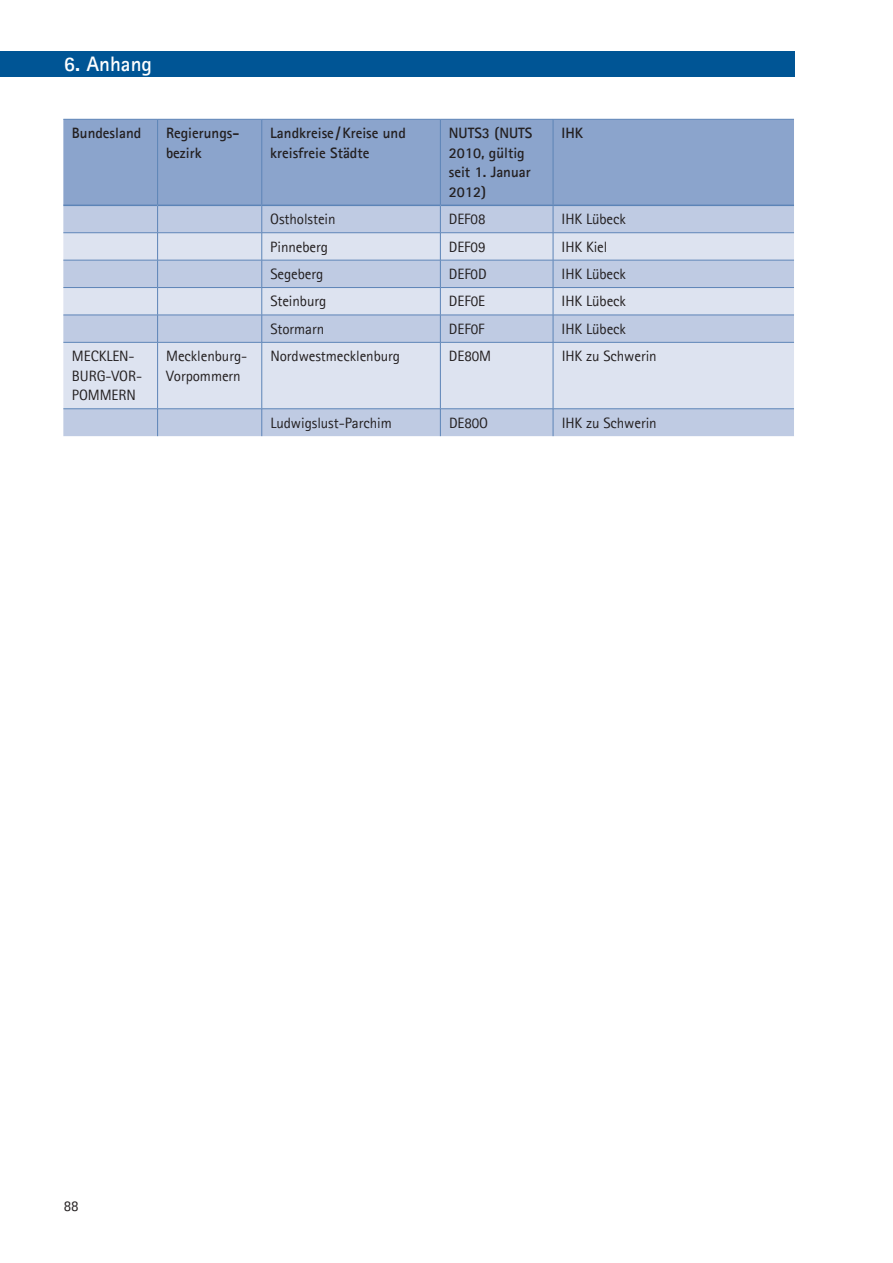
<style>
.page{position:relative;width:893px;height:1263px;background:#fff}
.page>*{position:absolute;margin:0;border:0;box-sizing:border-box;transform-origin:0 0}
.t1{font:700 21px "Agfa Rotis Sans Serif";color:#fff}
.t2{font:15px/19.5px "Agfa Rotis Sans Serif";letter-spacing:-.005em;color:#231f20}
.t3{font:700 15px/19.5px "Agfa Rotis Sans Serif";color:#231f20}
</style>
<div class="page">
<div style="left:0;top:51px;width:795px;height:26px;background:#005595"></div>
<div style="left:63px;top:120px;width:731px;height:85px;background:#8ba4cc"></div>
<div style="left:63px;top:206px;width:731px;height:230px;background:#bfcbe3"></div>
<svg style="left:63px;top:233px;width:731px;height:175px;background:#d2daeb"></svg>
<hr style="left:63px;top:119px;width:95px;height:1px;background:#5c84b7">
<hr style="left:158px;top:119px;width:104px;height:1px;background:#5c84b7">
<hr style="left:157px;top:120px;width:1px;height:85px;background:#5c84b7">
<hr style="left:262px;top:119px;width:178px;height:1px;background:#5c84b7">
<hr style="left:262px;top:120px;width:1px;height:85px;background:#5c84b7">
<hr style="left:440px;top:119px;width:113px;height:1px;background:#5c84b7">
<hr style="left:440px;top:120px;width:1px;height:85px;background:#5c84b7">
<hr style="left:553px;top:119px;width:241px;height:1px;background:#5c84b7">
<hr style="left:553px;top:120px;width:1px;height:85px;background:#5c84b7">
<hr style="left:63px;top:232px;width:95px;height:1px;background:#5c84b7">
<hr style="left:158px;top:232px;width:104px;height:1px;background:#5c84b7">
<hr style="left:262px;top:232px;width:178px;height:1px;background:#5c84b7">
<hr style="left:440px;top:232px;width:113px;height:1px;background:#5c84b7">
<hr style="left:553px;top:232px;width:241px;height:1px;background:#5c84b7">
<hr style="left:63px;top:260px;width:95px;height:1px;background:#5c84b7">
<hr style="left:158px;top:260px;width:104px;height:1px;background:#5c84b7">
<hr style="left:262px;top:260px;width:178px;height:1px;background:#5c84b7">
<hr style="left:440px;top:260px;width:113px;height:1px;background:#5c84b7">
<hr style="left:553px;top:260px;width:241px;height:1px;background:#5c84b7">
<hr style="left:63px;top:287px;width:95px;height:1px;background:#5c84b7">
<hr style="left:158px;top:287px;width:104px;height:1px;background:#5c84b7">
<hr style="left:262px;top:287px;width:178px;height:1px;background:#5c84b7">
<hr style="left:440px;top:287px;width:113px;height:1px;background:#5c84b7">
<hr style="left:553px;top:287px;width:241px;height:1px;background:#5c84b7">
<hr style="left:63px;top:315px;width:95px;height:1px;background:#5c84b7">
<hr style="left:158px;top:315px;width:104px;height:1px;background:#5c84b7">
<svg style="left:157px;top:206px;width:1px;height:136px"></svg>
<hr style="left:262px;top:315px;width:178px;height:1px;background:#5c84b7">
<svg style="left:262px;top:206px;width:1px;height:136px"></svg>
<hr style="left:440px;top:315px;width:113px;height:1px;background:#5c84b7">
<svg style="left:440px;top:206px;width:1px;height:136px"></svg>
<hr style="left:553px;top:315px;width:241px;height:1px;background:#5c84b7">
<svg style="left:553px;top:206px;width:1px;height:136px"></svg>
<hr style="left:157px;top:342px;width:1px;height:66px;background:#5c84b7">
<hr style="left:262px;top:342px;width:1px;height:66px;background:#5c84b7">
<hr style="left:440px;top:342px;width:1px;height:66px;background:#5c84b7">
<hr style="left:553px;top:342px;width:1px;height:66px;background:#5c84b7">
<hr style="left:63px;top:408px;width:95px;height:1px;background:#5c84b7">
<hr style="left:158px;top:408px;width:104px;height:1px;background:#5c84b7">
<svg style="left:157px;top:409px;width:1px;height:27px"></svg>
<hr style="left:262px;top:408px;width:178px;height:1px;background:#5c84b7">
<svg style="left:262px;top:409px;width:1px;height:27px"></svg>
<hr style="left:440px;top:408px;width:113px;height:1px;background:#5c84b7">
<svg style="left:440px;top:409px;width:1px;height:27px"></svg>
<hr style="left:553px;top:408px;width:241px;height:1px;background:#5c84b7">
<svg style="left:553px;top:409px;width:1px;height:27px"></svg>
<hr style="left:63px;top:205px;width:95px;height:1px;background:#5c84b7">
<hr style="left:158px;top:205px;width:104px;height:1px;background:#5c84b7">
<hr style="left:262px;top:205px;width:178px;height:1px;background:#5c84b7">
<hr style="left:440px;top:205px;width:113px;height:1px;background:#5c84b7">
<hr style="left:553px;top:205px;width:241px;height:1px;background:#5c84b7">
<hr style="left:63px;top:342px;width:95px;height:1px;background:#5c84b7">
<hr style="left:158px;top:342px;width:104px;height:1px;background:#5c84b7">
<hr style="left:262px;top:342px;width:178px;height:1px;background:#5c84b7">
<hr style="left:440px;top:342px;width:113px;height:1px;background:#5c84b7">
<hr style="left:553px;top:342px;width:241px;height:1px;background:#5c84b7">
<h1 class="t1" style="left:64px;top:51px;width:90px">6. Anhang</h1>
<p class="t3" style="left:72px;top:123px;width:71px">Bundesland</p>
<p class="t3" style="left:166px;top:123px;width:73px">Regierungs&shy;bezirk</p>
<p class="t3" style="left:270px;top:123px;width:137px">Landkreise /Kreise und kreisfreie Städte</p>
<p class="t3" style="left:449px;top:123px;width:85px">NUTS3 (NUTS<br>2010, gültig seit 1. Januar<br>2012)</p>
<p class="t3" style="left:562px;top:123px;width:23px">IHK</p>
<p class="t2" style="left:270px;top:209px;width:67px">Ostholstein</p>
<p class="t2" style="left:449px;top:209px;width:38px">DEF08</p>
<p class="t2" style="left:562px;top:209px;width:66px">IHK Lübeck</p>
<p class="t2" style="left:270px;top:237px;width:59px">Pinneberg</p>
<p class="t2" style="left:449px;top:237px;width:38px">DEF09</p>
<p class="t2" style="left:562px;top:237px;width:47px">IHK Kiel</p>
<p class="t2" style="left:270px;top:264px;width:55px">Segeberg</p>
<p class="t2" style="left:449px;top:264px;width:39px">DEF0D</p>
<p class="t2" style="left:562px;top:264px;width:66px">IHK Lübeck</p>
<p class="t2" style="left:270px;top:291px;width:58px">Steinburg</p>
<p class="t2" style="left:449px;top:291px;width:38px">DEF0E</p>
<p class="t2" style="left:562px;top:291px;width:66px">IHK Lübeck</p>
<p class="t2" style="left:270px;top:319px;width:55px">Stormarn</p>
<p class="t2" style="left:449px;top:319px;width:37px">DEF0F</p>
<p class="t2" style="left:562px;top:319px;width:66px">IHK Lübeck</p>
<p class="t2" style="left:72px;top:346px;width:72px">MECKLEN-<br>BURG-VOR-<br>POMMERN</p>
<p class="t2" style="left:166px;top:346px;width:83px">Mecklenburg-<br>Vorpommern</p>
<p class="t2" style="left:270px;top:346px;width:131px">Nordwestmecklenburg</p>
<p class="t2" style="left:449px;top:346px;width:44px">DE80M</p>
<p class="t2" style="left:562px;top:346px;width:97px">IHK zu Schwerin</p>
<p class="t2" style="left:270px;top:413px;width:123px">Ludwigslust-Parchim</p>
<p class="t2" style="left:449px;top:413px;width:41px">DE80O</p>
<p class="t2" style="left:562px;top:413px;width:97px">IHK zu Schwerin</p>
<p class="t2" style="left:64px;top:1196px;width:16px">88</p>
</div>
